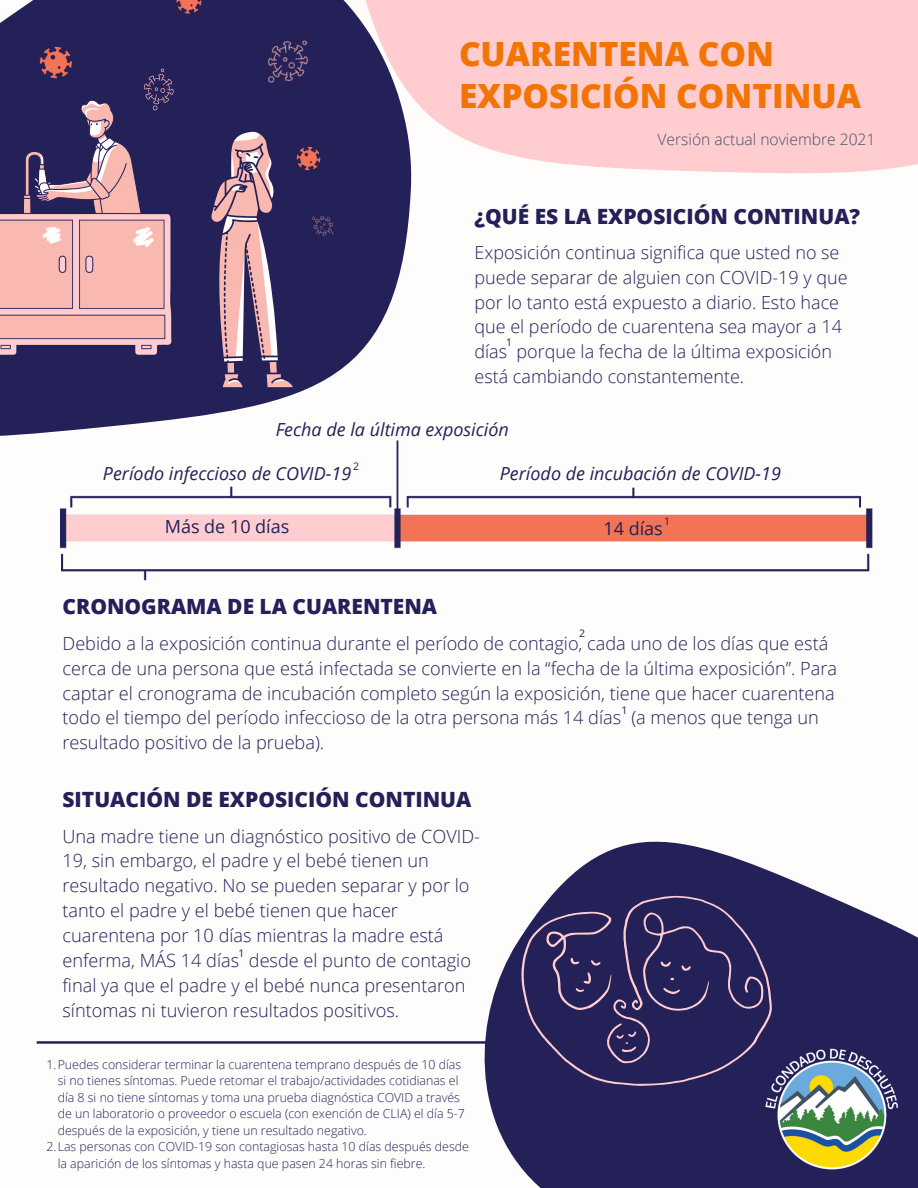
<style>
.page{position:relative;width:918px;height:1188px;background:#fff}
.page>*{position:absolute;margin:0;border:0;box-sizing:border-box;transform-origin:0 0}
.t1{font:800 33.45px/41.7px "Open Sans";color:#f27405}
.t2{font:800 21px "Open Sans";color:#242058}
.t3{font:300 18.15px/24.9px "Open Sans";color:#242058}
.t4{font:300 18px/24.8px "Open Sans";color:#242058}
.t5{font:italic 18px "Open Sans";color:#242058}
.t6{font:18px "Open Sans";color:#242058}
.t7{font:300 15.6px "Open Sans";color:#415364}
.t8{font:300 12.45px/16.5px "Open Sans";color:#242058}
.t9{font:10.5px "Open Sans";color:#242058}
</style>
<div class="page">
<div style="left:571px;top:0;width:347px;height:174px;background:#ffcdd0"></div>
<svg style="left:0;top:0;width:571px;height:468px"></svg>
<svg style="left:210px;top:130px;width:85px;height:259px;background:#796181"></svg>
<svg style="left:23px;top:100px;width:119px;height:106px;background:#6a567a"></svg>
<img style="left:296px;top:146px;width:26px;height:27px">
<img style="left:142px;top:69px;width:33px;height:42px">
<img style="left:38px;top:45px;width:35px;height:37px">
<img style="left:304px;top:210px;width:35px;height:31px">
<img style="left:254px;top:27px;width:67px;height:71px">
<img style="left:175px;top:0;width:27px;height:17px">
<img style="left:60px;top:468px;width:813px;height:113px">
<svg style="left:397px;top:440px;width:1px;height:74px"></svg>
<svg style="left:484px;top:841px;width:434px;height:347px;fill:#242058"></svg>
<svg style="left:521px;top:896px;width:251px;height:190px;background:#372f63"></svg>
<img style="left:0;top:206px;width:180px;height:159px">
<svg style="left:37px;top:1041px;width:457px;height:3px"></svg>
<img style="left:759px;top:1042px;width:144px;height:131px">
<p class="t1" style="left:459px;top:32px;width:404px">CUARENTENA CON<br>EXPOSICIÓN CONTINUA</p>
<p class="t7" style="left:658px;top:129px;width:219px">Versión actual noviembre 2021</p>
<p class="t2" style="left:475px;top:202px;width:387px">¿QUÉ ES LA EXPOSICIÓN CONTINUA?</p>
<p class="t4" style="left:475px;top:240px;width:375px">Exposición continua significa que usted no se puede separar de alguien con COVID-19 y que</p>
<p class="t4" style="left:475px;top:289px;width:369px">por lo tanto está expuesto a diario. Esto hace que el período de cuarentena sea mayor a 14 días porque la fecha de la última exposición está cambiando constantemente.</p>
<p class="t9" style="left:506px;top:334px;width:7px">1</p>
<p class="t5" style="left:276px;top:417px;width:235px">Fecha de la última exposición</p>
<p class="t9" style="left:353px;top:459px;width:7px">2</p>
<p class="t5" style="left:103px;top:461px;width:250px">Período infeccioso de COVID-19</p>
<p class="t5" style="left:500px;top:461px;width:283px">Período de incubación de COVID-19</p>
<p class="t9" style="left:664px;top:514px;width:7px">1</p>
<p class="t6" style="left:165px;top:514px;width:126px">Más de 10 días</p>
<p class="t6" style="left:603px;top:516px;width:61px">14 días</p>
<p class="t2" style="left:63px;top:592px;width:376px">CRONOGRAMA DE LA CUARENTENA</p>
<p class="t9" style="left:579px;top:626px;width:7px">2</p>
<p class="t3" style="left:63px;top:630px;width:776px">Debido a la exposición continua durante el período de contagio, cada uno de los días que está cerca de una persona que está infectada se convierte en la “fecha de la última exposición”. Para captar el cronograma de incubación completo según la exposición, tiene que hacer cuarentena todo el tiempo del período infeccioso de la otra persona más 14 días (a menos que tenga un resultado positivo de la prueba).</p>
<p class="t9" style="left:621px;top:703px;width:7px">1</p>
<p class="t2" style="left:63px;top:785px;width:410px">SITUACIÓN DE EXPOSICIÓN CONTINUA</p>
<p class="t3" style="left:63px;top:823px;width:419px">Una madre tiene un diagnóstico positivo de COVID-19, sin embargo, el padre y el bebé tienen un resultado negativo. No se pueden separar y por lo tanto el padre y el bebé tienen que hacer cuarentena por 10 días mientras la madre está enferma, MÁS 14 días desde el punto de contagio final ya que el padre y el bebé nunca presentaron síntomas ni tuvieron resultados positivos.</p>
<p class="t9" style="left:239px;top:946px;width:7px">1</p>
<p class="t8" style="left:58px;top:1056px;width:409px;text-indent:-11px">1.Puedes considerar terminar la cuarentena temprano después de 10 días si no tienes síntomas. Puede retomar el trabajo/actividades cotidianas el día 8 si no tiene síntomas y toma una prueba diagnóstica COVID a través de un laboratorio o proveedor o escuela (con exención de CLIA) el día 5-7 después de la exposición, y tiene un resultado negativo.</p>
<p class="t8" style="left:58px;top:1138px;width:413px;text-indent:-11px">2.Las personas con COVID-19 son contagiosas hasta 10 días después desde la aparición de los síntomas y hasta que pasen 24 horas sin fiebre.</p>
</div>
